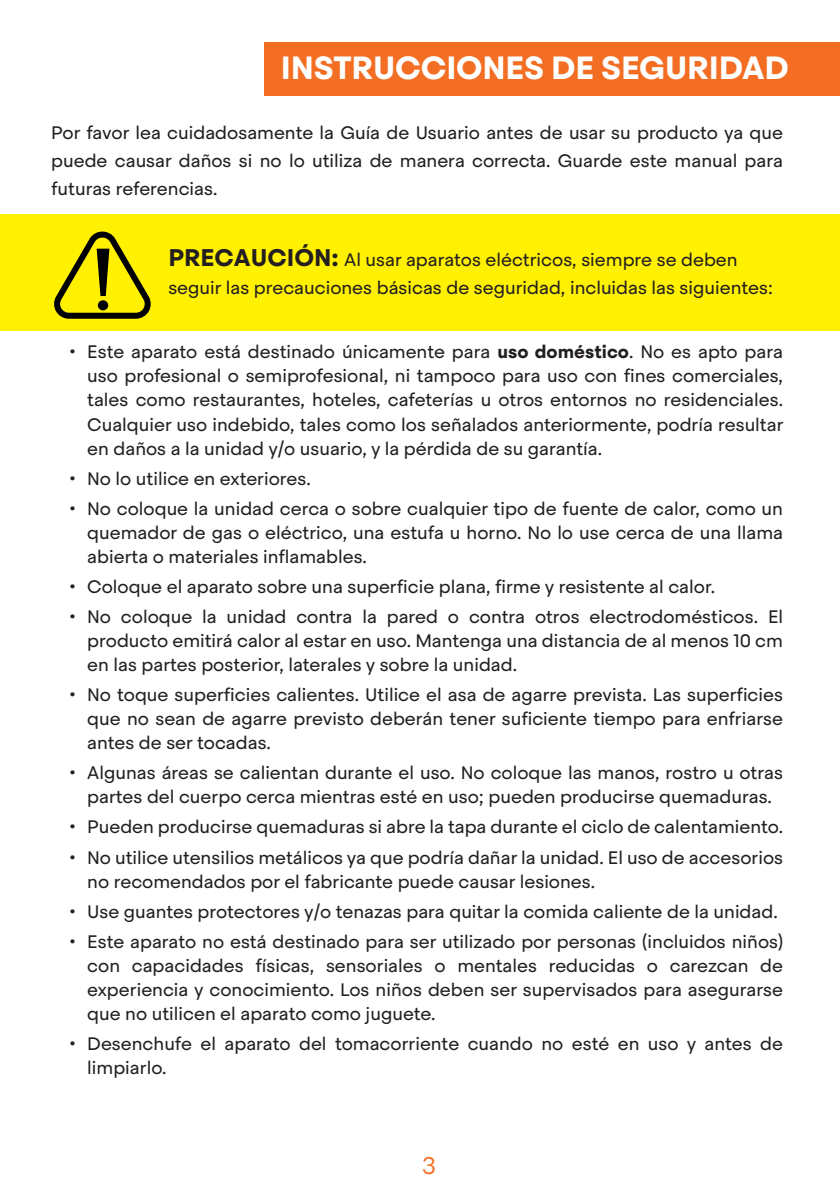
<style>
.page{position:relative;width:840px;height:1191px;background:#fff}
.page>*{position:absolute;margin:0;border:0;box-sizing:border-box;transform-origin:0 0}
.t1{font:700 32px "Steradian";letter-spacing:-.005em;color:#fff}
.t2{font:300 24px "Steradian";color:#f36e23}
.t3{font:18px/24px "Steradian";color:#231f20;text-align:justify}
.s1{font-weight:700;font-size:24px}
.s2{font-weight:700}
</style>
<div class="page">
<div style="left:0;top:214px;width:839px;height:117px;background:#fff101"></div>
<svg style="left:54px;top:232px;width:97px;height:87px"></svg>
<div style="left:98px;top:300px;width:10px;height:10px;background:#000002;border-radius:50%"></div>
<div style="left:265px;top:43px;width:574px;height:53px;background:#f36e23"></div>
<p class="t1" style="left:281px;top:48px;width:509px">INSTRUCCIONES DE SEGURIDAD</p>
<p class="t3" style="left:51px;top:119px;width:733px;line-height:28px">Por favor lea cuidadosamente la Guía de Usuario antes de usar su producto ya que puede causar daños si no lo utiliza de manera correcta. Guarde este manual para futuras referencias.</p>
<p class="t3" style="left:168px;top:246px;width:605px;line-height:28px"><span class="s1">PRECAUCIÓN:</span> Al usar aparatos eléctricos, siempre se deben seguir las precauciones básicas de seguridad, incluidas las siguientes:</p>
<p class="t3" style="left:87px;top:340px;width:697px;text-indent:-18px">• Este aparato está destinado únicamente para <span class="s2">uso doméstico</span>. No es apto para uso profesional o semiprofesional, ni tampoco para uso con fines comerciales, tales como restaurantes, hoteles, cafeterías u otros entornos no residenciales.<br>Cualquier uso indebido, tales como los señalados anteriormente, podría resultar en daños a la unidad y/o usuario, y la pérdida de su garantía.</p>
<p class="t3" style="left:69px;top:466px;width:243px">• No lo utilice en exteriores.</p>
<p class="t3" style="left:87px;top:496px;width:697px;text-indent:-18px">• No coloque la unidad cerca o sobre cualquier tipo de fuente de calor, como un quemador de gas o eléctrico, una estufa u horno. No lo use cerca de una llama abierta o materiales inflamables.</p>
<p class="t3" style="left:69px;top:574px;width:647px">• Coloque el aparato sobre una superficie plana, firme y resistente al calor.</p>
<p class="t3" style="left:87px;top:605px;width:697px;text-indent:-18px">• No coloque la unidad contra la pared o contra otros electrodomésticos. El producto emitirá calor al estar en uso. Mantenga una distancia de al menos 10 cm en las partes posterior, laterales y sobre la unidad.</p>
<p class="t3" style="left:87px;top:683px;width:697px;text-indent:-18px">• No toque superficies calientes. Utilice el asa de agarre prevista. Las superficies que no sean de agarre previsto deberán tener suficiente tiempo para enfriarse antes de ser tocadas.</p>
<p class="t3" style="left:69px;top:761px;width:714px;text-align:center">• Algunas áreas se calientan durante el uso. No coloque las manos, rostro u otras partes del cuerpo cerca mientras esté en uso; pueden producirse quemaduras.</p>
<p class="t3" style="left:69px;top:815px;width:715px">• Pueden producirse quemaduras si abre la tapa durante el ciclo de calentamiento.</p>
<p class="t3" style="left:87px;top:845px;width:697px;text-indent:-18px">• No utilice utensilios metálicos ya que podría dañar la unidad. El uso de accesorios no recomendados por el fabricante puede causar lesiones.</p>
<p class="t3" style="left:69px;top:899px;width:709px">• Use guantes protectores y/o tenazas para quitar la comida caliente de la unidad.</p>
<p class="t3" style="left:87px;top:929px;width:697px;text-indent:-18px">• Este aparato no está destinado para ser utilizado por personas (incluidos niños) con capacidades físicas, sensoriales o mentales reducidas o carezcan de experiencia y conocimiento. Los niños deben ser supervisados para asegurarse que no utilicen el aparato como juguete.</p>
<p class="t3" style="left:87px;top:1031px;width:697px;text-indent:-18px">• Desenchufe el aparato del tomacorriente cuando no esté en uso y antes de limpiarlo.</p>
<h2 class="t2" style="left:422px;top:1151px;width:15px">3</h2>
</div>
